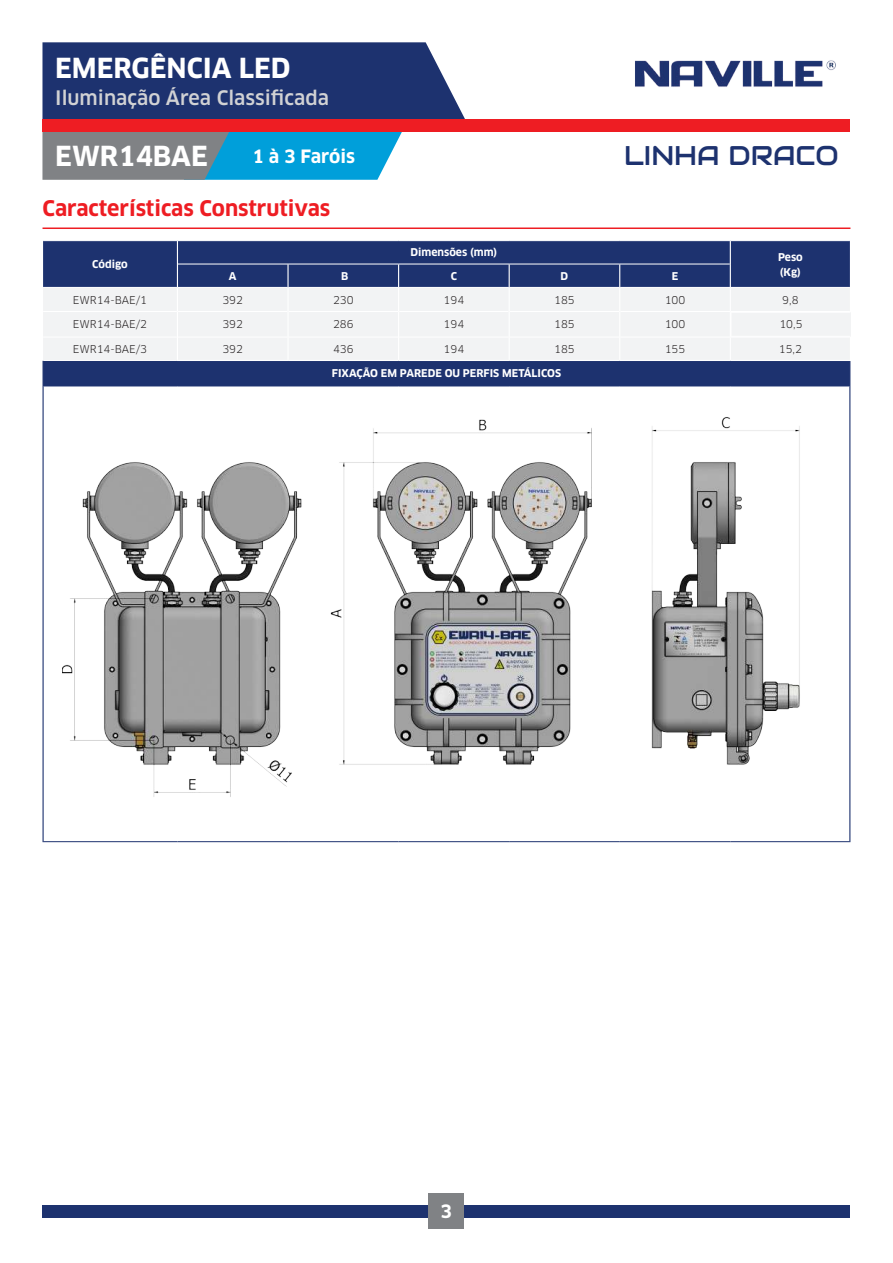
<style>
.page{position:relative;width:893px;height:1263px;background:#fff}
.page>*{position:absolute;margin:0;border:0;box-sizing:border-box;transform-origin:0 0}
.t1{font:700 27px "Clan OT";color:#fff}
.t2{font:27px "Audiowide";color:#1d326f}
.t3{font:700 21px "Clan OT";color:#ee1d23}
.t4{font:500 19.5px "Clan OT";color:#d1d2d4}
.t5{font:700 18px "Clan OT";color:#fff}
.t6{font:10.5px "Clan OT";color:#231f20}
.t7{font:700 10.5px/15px "Clan OT";color:#fff}
</style>
<div class="page">
<svg style="left:42px;top:131px;width:360px;height:49px;background:#4895b2"></svg>
<div style="left:42px;top:42px;width:423px;height:79px;background:#1d326f"></div>
<div style="left:43px;top:119px;width:807px;height:13px;background:#ee1d23"></div>
<div style="left:43px;top:1205px;width:807px;height:13px;background:#1d326f"></div>
<div style="left:429px;top:1194px;width:35px;height:35px;background:#808285"></div>
<img style="left:635px;top:60px;width:201px;height:27px">
<hr style="left:43px;top:227px;width:807px;height:2px;background:#ee1d23">
<div style="left:43px;top:241px;width:807px;height:145px;background:#1d326f"></div>
<div style="left:43px;top:288px;width:807px;height:72px;background:#f2f3f4"></div>
<hr style="left:178px;top:264px;width:110px;height:1px;background:#fff">
<hr style="left:288px;top:264px;width:111px;height:1px;background:#fff">
<hr style="left:399px;top:264px;width:110px;height:1px;background:#fff">
<hr style="left:509px;top:264px;width:111px;height:1px;background:#fff">
<hr style="left:620px;top:264px;width:110px;height:1px;background:#fff">
<hr style="left:43px;top:287px;width:134px;height:1px;background:#fff">
<hr style="left:178px;top:287px;width:109px;height:1px;background:#fff">
<hr style="left:289px;top:287px;width:109px;height:1px;background:#fff">
<hr style="left:399px;top:287px;width:110px;height:1px;background:#fff">
<hr style="left:510px;top:287px;width:109px;height:1px;background:#fff">
<hr style="left:620px;top:287px;width:110px;height:1px;background:#fff">
<hr style="left:43px;top:311px;width:134px;height:1px;background:#fff">
<hr style="left:178px;top:311px;width:109px;height:1px;background:#fff">
<hr style="left:289px;top:311px;width:109px;height:1px;background:#fff">
<hr style="left:399px;top:311px;width:110px;height:1px;background:#fff">
<hr style="left:510px;top:311px;width:109px;height:1px;background:#fff">
<hr style="left:620px;top:311px;width:110px;height:1px;background:#fff">
<hr style="left:43px;top:337px;width:134px;height:1px;background:#fff">
<hr style="left:178px;top:337px;width:109px;height:1px;background:#fff">
<hr style="left:289px;top:337px;width:109px;height:1px;background:#fff">
<hr style="left:399px;top:337px;width:110px;height:1px;background:#fff">
<hr style="left:510px;top:337px;width:109px;height:1px;background:#fff">
<hr style="left:620px;top:337px;width:110px;height:1px;background:#fff">
<hr style="left:43px;top:360px;width:134px;height:1px;background:#fff">
<hr style="left:287px;top:264px;width:2px;height:23px;background:#fff">
<hr style="left:287px;top:287px;width:2px;height:24px;background:#fff">
<hr style="left:287px;top:311px;width:2px;height:26px;background:#fff">
<svg style="left:177px;top:241px;width:1px;height:119px"></svg>
<hr style="left:287px;top:337px;width:2px;height:23px;background:#fff">
<svg style="left:398px;top:264px;width:1px;height:96px"></svg>
<svg style="left:509px;top:264px;width:1px;height:96px"></svg>
<hr style="left:177px;top:360px;width:111px;height:1px;background:#fff">
<hr style="left:288px;top:360px;width:111px;height:1px;background:#fff">
<hr style="left:399px;top:360px;width:110px;height:1px;background:#fff">
<hr style="left:509px;top:360px;width:111px;height:1px;background:#fff">
<hr style="left:620px;top:360px;width:110px;height:1px;background:#fff">
<hr style="left:730px;top:360px;width:120px;height:1px;background:#fff">
<hr style="left:44px;top:386px;width:133px;height:1px;background:#1d326f">
<hr style="left:177px;top:386px;width:111px;height:1px;background:#1d326f">
<hr style="left:288px;top:386px;width:111px;height:1px;background:#1d326f">
<hr style="left:399px;top:386px;width:110px;height:1px;background:#1d326f">
<hr style="left:509px;top:386px;width:111px;height:1px;background:#1d326f">
<hr style="left:620px;top:386px;width:110px;height:1px;background:#1d326f">
<hr style="left:730px;top:386px;width:119px;height:1px;background:#1d326f">
<svg style="left:43px;top:361px;width:1px;height:25px"></svg>
<svg style="left:849px;top:361px;width:1px;height:25px"></svg>
<hr style="left:43px;top:386px;width:1px;height:455px;background:#1d326f">
<hr style="left:849px;top:386px;width:1px;height:455px;background:#1d326f">
<hr style="left:43px;top:841px;width:134px;height:1px;background:#1d326f">
<hr style="left:177px;top:841px;width:111px;height:1px;background:#1d326f">
<hr style="left:288px;top:841px;width:111px;height:1px;background:#1d326f">
<hr style="left:399px;top:841px;width:110px;height:1px;background:#1d326f">
<hr style="left:509px;top:841px;width:111px;height:1px;background:#1d326f">
<hr style="left:620px;top:841px;width:110px;height:1px;background:#1d326f">
<hr style="left:730px;top:841px;width:120px;height:1px;background:#1d326f">
<svg style="left:619px;top:264px;width:1px;height:96px"></svg>
<hr style="left:730px;top:287px;width:120px;height:1px;background:#fff">
<hr style="left:730px;top:311px;width:120px;height:1px;background:#fff">
<hr style="left:730px;top:337px;width:120px;height:1px;background:#fff">
<div style="left:731px;top:312px;width:119px;height:24px;background:#f2f3f4"></div>
<svg style="left:730px;top:241px;width:1px;height:119px"></svg>
<hr style="left:730px;top:312px;width:120px;height:1px;background:#fff">
<hr style="left:730px;top:336px;width:120px;height:1px;background:#fff">
<img style="left:62px;top:417px;width:738px;height:380px">
<h1 class="t1" style="left:55px;top:52px;width:237px">EMERGÊNCIA LED</h1>
<h3 class="t4" style="left:55px;top:86px;width:275px">Iluminação Área Classificada</h3>
<h1 class="t1" style="left:55px;top:140px;width:154px">EWR14BAE</h1>
<h3 class="t5" style="left:253px;top:146px;width:104px">1 à 3 Faróis</h3>
<h2 class="t3" style="left:43px;top:196px;width:289px">Características Construtivas</h2>
<h1 class="t2" style="left:624px;top:138px;width:216px">LINHA DRACO</h1>
<p class="t7" style="left:92px;top:257px;width:37px">Código</p>
<p class="t7" style="left:410px;top:245px;width:88px">Dimensões (mm)</p>
<p class="t7" style="left:778px;top:249px;width:26px">Peso (Kg)</p>
<p class="t7" style="left:229px;top:269px;width:9px">A</p>
<p class="t7" style="left:341px;top:269px;width:9px">B</p>
<p class="t7" style="left:451px;top:269px;width:8px">C</p>
<p class="t7" style="left:561px;top:269px;width:9px">D</p>
<p class="t7" style="left:672px;top:269px;width:8px">E</p>
<p class="t6" style="left:73px;top:293px;width:76px">EWR14-BAE/1</p>
<p class="t6" style="left:222px;top:293px;width:22px">392</p>
<p class="t6" style="left:333px;top:293px;width:22px">230</p>
<p class="t6" style="left:444px;top:293px;width:22px">194</p>
<p class="t6" style="left:554px;top:293px;width:22px">185</p>
<p class="t6" style="left:665px;top:293px;width:22px">100</p>
<p class="t6" style="left:782px;top:293px;width:18px">9,8</p>
<p class="t6" style="left:73px;top:318px;width:76px">EWR14-BAE/2</p>
<p class="t6" style="left:222px;top:318px;width:22px">392</p>
<p class="t6" style="left:333px;top:318px;width:22px">286</p>
<p class="t6" style="left:444px;top:318px;width:22px">194</p>
<p class="t6" style="left:554px;top:318px;width:22px">185</p>
<p class="t6" style="left:665px;top:318px;width:22px">100</p>
<p class="t6" style="left:779px;top:318px;width:25px">10,5</p>
<p class="t6" style="left:73px;top:343px;width:76px">EWR14-BAE/3</p>
<p class="t6" style="left:222px;top:343px;width:22px">392</p>
<p class="t6" style="left:333px;top:343px;width:22px">436</p>
<p class="t6" style="left:444px;top:343px;width:22px">194</p>
<p class="t6" style="left:554px;top:343px;width:22px">185</p>
<p class="t6" style="left:665px;top:343px;width:22px">155</p>
<p class="t6" style="left:779px;top:343px;width:25px">15,2</p>
<p class="t7" style="left:332px;top:366px;width:231px">FIXAÇÃO EM PAREDE OU PERFIS METÁLICOS</p>
<h3 class="t5" style="left:441px;top:1200px;width:13px">3</h3>
</div>
